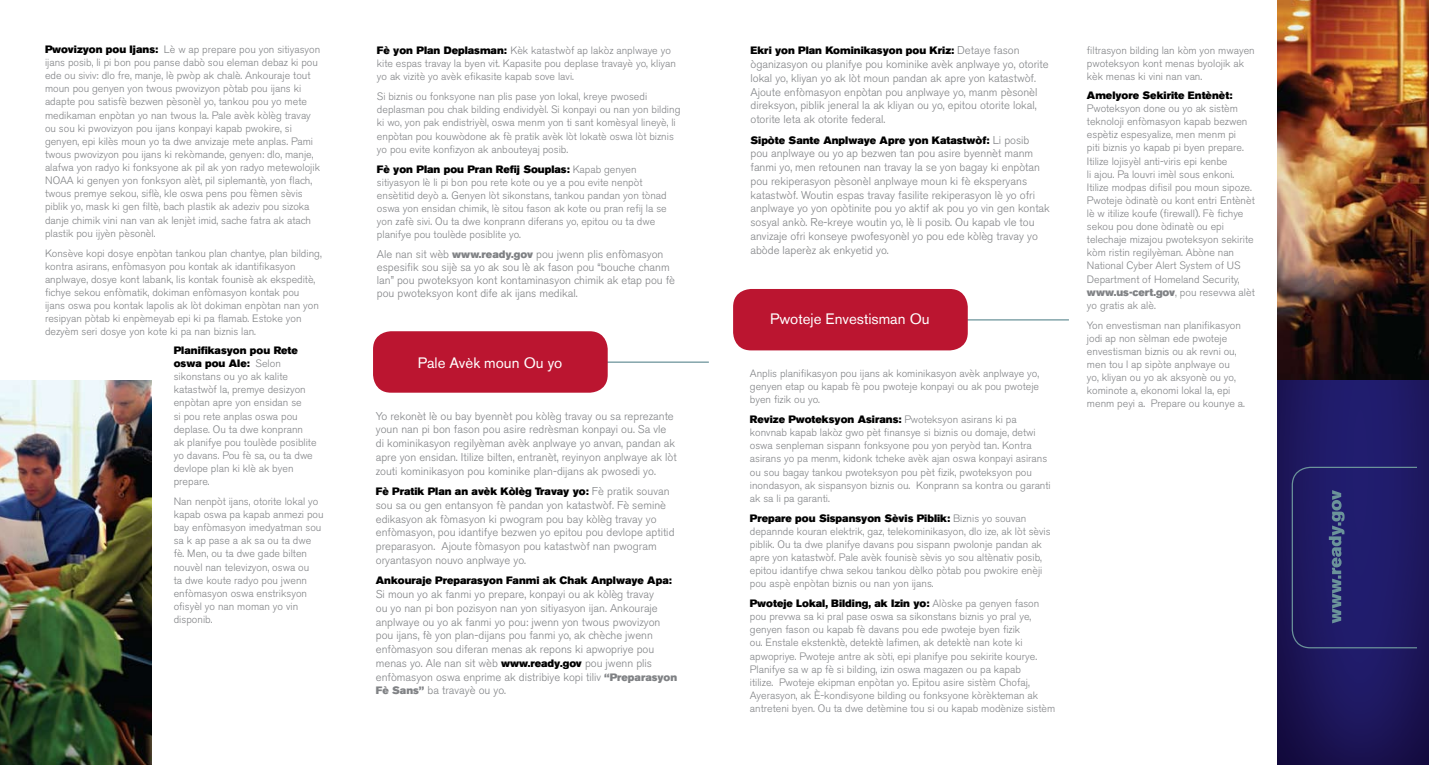
<style>
.page{position:relative;width:1429px;height:765px;background:#fff}
.page>*{position:absolute;margin:0;border:0;box-sizing:border-box;transform-origin:0 0}
.t1{font:15px "Akzidenz Grotesk BE";color:#fff}
.t2{font:300 11.25px/13.8px "Akzidenz Grotesk BE";color:#808285}
.t3{font:300 10.62px/13.1px "Akzidenz Grotesk BE";color:#808285}
.t4{font:10.62px "Akzidenz Grotesk BE Super";color:#000}
.s1{font-family:"Akzidenz Grotesk BE Super";font-weight:400;color:#000}
.s2{font-family:"Akzidenz Grotesk BE Super";font-weight:400;font-size:10.62px}
.s3{font-family:"Akzidenz Grotesk BE";font-weight:300;font-size:11.25px;color:#808285}
.s4{font-family:"Akzidenz Grotesk BE Super";font-weight:400;font-size:10.62px;color:#000}
.s5{font-family:"Akzidenz Grotesk BE Super";font-weight:400}
</style>
<div class="page">
<img style="left:0;top:380px;width:151px;height:385px">
<hr style="left:437px;top:362px;width:272px;height:1px;background:#6b939a">
<div style="left:373px;top:331px;width:235px;height:62px;background:#bb1530;border-radius:18px"></div>
<hr style="left:797px;top:319px;width:272px;height:2px;background:#6b939a">
<div style="left:733px;top:289px;width:235px;height:61px;background:#bb1530;border-radius:18px"></div>
<img style="left:1278px;top:0;width:151px;height:765px">
<svg style="left:1291px;top:467px;width:125px;height:181px;background:#222069"></svg>
<p class="t3" style="left:45px;top:43px;width:277px"><span class="s1">Pwovizyon pou Ijans:</span> Lè w ap prepare pou yon sitiyasyon ijans posib, li pi bon pou panse dabò sou eleman debaz ki pou ede ou siviv: dlo fre, manje, lè pwòp ak chalè. Ankouraje tout moun pou genyen yon twous pwovizyon pòtab pou ijans ki adapte pou satisfè bezwen pèsonèl yo, tankou pou yo mete medikaman enpòtan yo nan twous la. Pale avèk kòlèg travay ou sou ki pwovizyon pou ijans konpayi kapab pwokire, si genyen, epi kilès moun yo ta dwe anvizaje mete anplas. Pami twous pwovizyon pou ijans ki rekòmande, genyen: dlo, manje, alafwa yon radyo ki fonksyone ak pil ak yon radyo metewolojik NOAA ki genyen yon fonksyon alèt, pil siplemantè, yon flach, twous premye sekou, siflè, kle oswa pens pou fèmen sèvis piblik yo, mask ki gen filtè, bach plastik ak adeziv pou sizoka danje chimik vini nan van ak lenjèt imid, sache fatra ak atach plastik pou ijyèn pèsonèl.</p>
<p class="t3" style="left:45px;top:247px;width:278px">Konsève kopi dosye enpòtan tankou plan chantye, plan bilding, kontra asirans, enfòmasyon pou kontak ak idantifikasyon anplwaye, dosye kont labank, lis kontak founisè ak ekspeditè, fichye sekou enfòmatik, dokiman enfòmasyon kontak pou ijans oswa pou kontak lapolis ak lòt dokiman enpòtan nan yon resipyan pòtab ki enpèmeyab epi ki pa flamab. Estoke yon dezyèm seri dosye yon kote ki pa nan biznis lan.</p>
<p class="t3" style="left:174px;top:344px;width:144px"><span class="s1">Planifikasyon pou Rete oswa pou Ale:</span> Selon sikonstans ou yo ak kalite katastwòf la, premye desizyon enpòtan apre yon ensidan se<br>si pou rete anplas oswa pou deplase. Ou ta dwe konprann<br>ak planifye pou toulède posiblite yo davans. Pou fè sa, ou ta dwe devlope plan ki klè ak byen prepare.</p>
<p class="t3" style="left:174px;top:495px;width:151px">Nan nenpòt ijans, otorite lokal yo kapab oswa pa kapab anmezi pou bay enfòmasyon imedyatman sou sa k ap pase a ak sa ou ta dwe fè. Men, ou ta dwe gade bilten nouvèl nan televizyon, oswa ou<br>ta dwe koute radyo pou jwenn enfòmasyon oswa enstriksyon ofisyèl yo nan moman yo vin disponib.</p>
<p class="t3" style="left:377px;top:44px;width:301px"><span class="s1">Fè yon Plan Deplasman:</span> Kèk katastwòf ap lakòz anplwaye yo kite espas travay la byen vit. Kapasite pou deplase travayè yo, kliyan yo ak vizitè yo avèk efikasite kapab sove lavi.</p>
<p class="t3" style="left:377px;top:90px;width:305px">Si biznis ou fonksyone nan plis pase yon lokal, kreye pwosedi deplasman pou chak bilding endividyèl. Si konpayi ou nan yon bilding ki wo, yon pak endistriyèl, oswa menm yon ti sant komèsyal lineyè, li enpòtan pou kouwòdone ak fè pratik avèk lòt lokatè oswa lòt biznis yo pou evite konfizyon ak anbouteyaj posib.</p>
<p class="t3" style="left:377px;top:163px;width:291px"><span class="s1">Fè yon Plan pou Pran Refij Souplas:</span> Kapab genyen sitiyasyon lè li pi bon pou rete kote ou ye a pou evite nenpòt ensètitid deyò a. Genyen lòt sikonstans, tankou pandan yon tònad oswa yon ensidan chimik, lè sitou fason ak kote ou pran refij la se yon zafè sivi. Ou ta dwe konprann diferans yo, epitou ou ta dwe planifye pou toulède posiblite yo.</p>
<p class="t2" style="left:377px;top:248px;width:300px;line-height:13.1px">Ale nan sit wèb <span class="s2">www.ready.gov</span> pou jwenn plis enfòmasyon espesifik sou sijè sa yo ak sou lè ak fason pou “bouche chanm lan” pou pwoteksyon kont kontaminasyon chimik ak etap pou fè pou pwoteksyon kont dife ak ijans medikal.</p>
<p class="t1" style="left:418px;top:353px;width:146px">Pale Avèk moun Ou yo</p>
<p class="t2" style="left:376px;top:409px;width:302px">Yo rekonèt lè ou bay byennèt pou kòlèg travay ou sa reprezante youn nan pi bon fason pou asire redrèsman konpayi ou. Sa vle di kominikasyon regilyèman avèk anplwaye yo anvan, pandan ak apre yon ensidan. Itilize bilten, entranèt, reyinyon anplwaye ak lòt zouti kominikasyon pou kominike plan-dijans ak pwosedi yo.</p>
<p class="t4" style="left:376px;top:485px;width:295px">Fè Pratik Plan an avèk Kòlèg Travay yo: <span class="s3">Fè pratik souvan</span></p>
<p class="t2" style="left:376px;top:498px;width:300px">sou sa ou gen entansyon fè pandan yon katastwòf. Fè seminè edikasyon ak fòmasyon ki pwogram pou bay kòlèg travay yo enfòmasyon, pou idantifye bezwen yo epitou pou devlope aptitid preparasyon. Ajoute fòmasyon pou katastwòf nan pwogram oryantasyon nouvo anplwaye yo.</p>
<p class="t4" style="left:376px;top:574px;width:298px">Ankouraje Preparasyon Fanmi ak Chak Anplwaye Apa:</p>
<p class="t2" style="left:376px;top:588px;width:303px">Si moun yo ak fanmi yo prepare, konpayi ou ak kòlèg travay<br>ou yo nan pi bon pozisyon nan yon sitiyasyon ijan. Ankouraje anplwaye ou yo ak fanmi yo pou: jwenn yon twous pwovizyon pou ijans, fè yon plan-dijans pou fanmi yo, ak chèche jwenn enfòmasyon sou diferan menas ak repons ki apwopriye pou menas yo. Ale nan sit wèb <span class="s4">www.ready.gov</span> pou jwenn plis enfòmasyon oswa enprime ak distribiye kopi tiliv <span class="s2">“Preparasyon Fè Sans”</span> ba travayè ou yo.</p>
<p class="t4" style="left:750px;top:45px;width:271px">Ekri yon Plan Kominikasyon pou Kriz: <span class="s3">Detaye fason</span></p>
<p class="t2" style="left:750px;top:58px;width:300px">òganizasyon ou planifye pou kominike avèk anplwaye yo, otorite lokal yo, kliyan yo ak lòt moun pandan ak apre yon katastwòf.<br>Ajoute enfòmasyon enpòtan pou anplwaye yo, manm pèsonèl direksyon, piblik jeneral la ak kliyan ou yo, epitou otorite lokal, otorite leta ak otorite federal.</p>
<p class="t4" style="left:750px;top:134px;width:280px">Sipòte Sante Anplwaye Apre yon Katastwòf: <span class="s3">Li posib</span></p>
<p class="t2" style="left:750px;top:147px;width:301px">pou anplwaye ou yo ap bezwen tan pou asire byennèt manm fanmi yo, men retounen nan travay la se yon bagay ki enpòtan pou rekiperasyon pèsonèl anplwaye moun ki fè eksperyans katastwòf. Woutin espas travay fasilite rekiperasyon lè yo ofri anplwaye yo yon opòtinite pou yo aktif ak pou yo vin gen kontak sosyal ankò. Re-kreye woutin yo, lè li posib. Ou kapab vle tou anvizaje ofri konseye pwofesyonèl yo pou ede kòlèg travay yo abòde laperèz ak enkyetid yo.</p>
<p class="t1" style="left:770px;top:310px;width:161px">Pwoteje Envestisman Ou</p>
<p class="t3" style="left:750px;top:367px;width:291px;text-align:justify">Anplis planifikasyon pou ijans ak kominikasyon avèk anplwaye yo, genyen etap ou kapab fè pou pwoteje konpayi ou ak pou pwoteje byen fizik ou yo.</p>
<p class="t3" style="left:750px;top:413px;width:302px"><span class="s1">Revize Pwoteksyon Asirans:</span> Pwoteksyon asirans ki pa konvnab kapab lakòz gwo pèt finansye si biznis ou domaje, detwi oswa senpleman sispann fonksyone pou yon peryòd tan. Kontra asirans yo pa menm, kidonk tcheke avèk ajan oswa konpayi asirans ou sou bagay tankou pwoteksyon pou pèt fizik, pwoteksyon pou inondasyon, ak sispansyon biznis ou. Konprann sa kontra ou garanti ak sa li pa garanti.</p>
<p class="t3" style="left:750px;top:512px;width:302px"><span class="s1">Prepare pou Sispansyon Sèvis Piblik:</span> Biznis yo souvan depannde kouran elektrik, gaz, telekominikasyon, dlo ize, ak lòt sèvis piblik. Ou ta dwe planifye davans pou sispann pwolonje pandan ak apre yon katastwòf. Pale avèk founisè sèvis yo sou altènativ posib, epitou idantifye chwa sekou tankou dèlko pòtab pou pwokire enèji pou aspè enpòtan biznis ou nan yon ijans.</p>
<p class="t3" style="left:750px;top:597px;width:307px"><span class="s1">Pwoteje Lokal, Bilding, ak Izin yo:</span> Alòske pa genyen fason pou prevwa sa ki pral pase oswa sa sikonstans biznis yo pral ye, genyen fason ou kapab fè davans pou ede pwoteje byen fizik<br>ou. Enstale ekstenktè, detektè lafimen, ak detektè nan kote ki apwopriye. Pwoteje antre ak sòti, epi planifye pou sekirite kourye.<br>Planifye sa w ap fè si bilding, izin oswa magazen ou pa kapab<br>itilize. Pwoteje ekipman enpòtan yo. Epitou asire sistèm Chofaj, Ayerasyon, ak È-kondisyone bilding ou fonksyone kòrèkteman ak antreteni byen. Ou ta dwe detèmine tou si ou kapab modènize sistèm</p>
<p class="t3" style="left:1087px;top:44px;width:169px">filtrasyon bilding lan kòm yon mwayen pwoteksyon kont menas byolojik ak kèk menas ki vini nan van.</p>
<p class="t3" style="left:1087px;top:89px;width:169px"><span class="s1">Amelyore Sekirite Entènèt:<br></span>Pwoteksyon done ou yo ak sistèm teknoloji enfòmasyon kapab bezwen espètiz espesyalize, men menm pi<br>piti biznis yo kapab pi byen prepare.<br>Itilize lojisyèl anti-viris epi kenbe<br>li ajou. Pa louvri imèl sous enkoni.<br>Itilize modpas difisil pou moun sipoze.<br>Pwoteje òdinatè ou kont entri Entènèt lè w itilize koufe (firewall). Fè fichye sekou pou done òdinatè ou epi telechaje mizajou pwoteksyon sekirite kòm ristin regilyèman. Abòne nan National Cyber Alert System of US Department of Homeland Security, <span class="s5">www.us-cert.gov</span>, pou resevwa alèt yo gratis ak alè.</p>
<p class="t3" style="left:1087px;top:319px;width:159px">Yon envestisman nan planifikasyon jodi ap non sèlman ede pwoteje envestisman biznis ou ak revni ou, men tou l ap sipòte anplwaye ou<br>yo, kliyan ou yo ak aksyonè ou yo, kominote a, ekonomi lokal la, epi menm peyi a. Prepare ou kounye a.</p>
</div>
